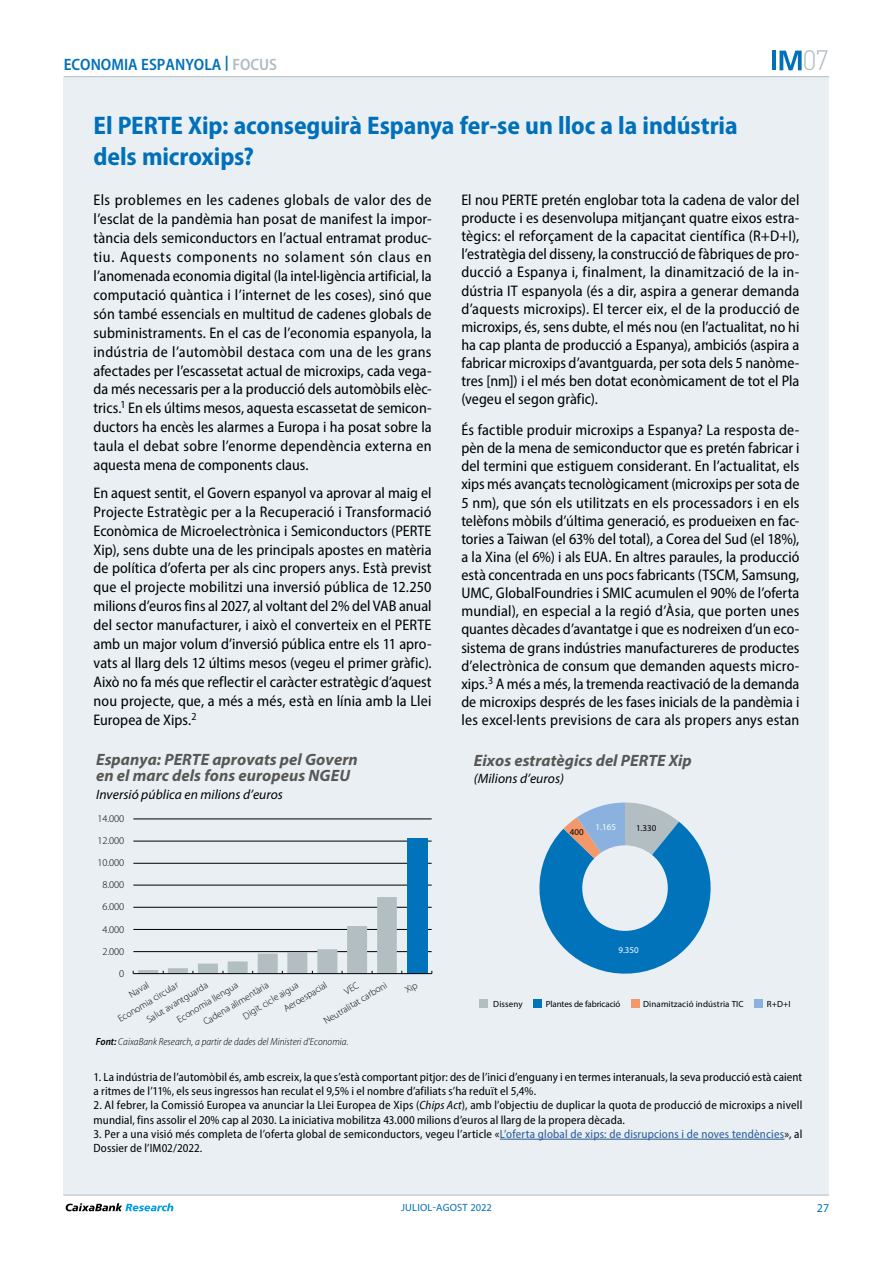
<style>
.page{position:relative;width:893px;height:1263px;background:#fff}
.page>*{position:absolute;margin:0;border:0;box-sizing:border-box;transform-origin:0 0}
.t1{font:300 27.6px "DIN Pro";color:#b2bdc2}
.t2{font:700 semi-condensed 25.5px/30.6px "Myriad Pro";letter-spacing:-.005em;color:#0070ba}
.t3{font:italic 700 16.5px/16.4px "Myriad Pro";letter-spacing:.005em;color:#575756}
.t4{font:600 semi-condensed 16.5px "Myriad Pro";color:#0070ba}
.t5{font:semi-condensed 15.3px/18.1px "Myriad Pro";letter-spacing:.01em;color:#000;text-align:justify}
.t6{font:italic 13.65px "Myriad Pro";letter-spacing:.005em;color:#000}
.t7{font:semi-condensed 12px/14.2px "Myriad Pro";letter-spacing:.01em;color:#000}
.t8{font:12px "Myriad Pro";color:#0070ba}
.t9{font:10.5px "Myriad Pro";letter-spacing:.02em;color:#0070ba}
.t10{font:italic 300 semi-condensed 10.35px "Myriad Pro";letter-spacing:.005em;color:#000}
.t11{font:300 10.35px "Myriad Pro";letter-spacing:-.005em;color:#000}
.t12{font:300 9.75px/14.7px "Myriad Pro";color:#000}
.t13{font:9px "Myriad Pro";letter-spacing:.015em;color:#000}
.t14{font:9px "Myriad Pro";letter-spacing:-.01em;color:#000}
.t15{font:9px "Myriad Pro";letter-spacing:.005em;color:#fff}
.s1{color:#b2bdc2}
.s2{font-weight:600}
.s3{font-style:italic}
.s4{color:#275b9b}
</style>
<div class="page">
<div style="left:64px;top:77px;width:765px;height:1118px;background:#e9eff3"></div>
<hr style="left:64px;top:76px;width:765px;height:1px;background:#b2bdc2">
<hr style="left:63px;top:1195px;width:766px;height:1px;background:#b2bdc2">
<svg style="left:66px;top:1203px;width:107px;height:8px"></svg>
<svg style="left:779px;top:51px;width:23px;height:19px"></svg>
<hr style="left:772px;top:51px;width:4px;height:19px;background:#0070ba">
<hr style="left:133px;top:951px;width:299px;height:1px;background:#000">
<hr style="left:133px;top:929px;width:299px;height:1px;background:#000">
<hr style="left:133px;top:907px;width:299px;height:1px;background:#000">
<hr style="left:133px;top:885px;width:299px;height:1px;background:#000">
<hr style="left:133px;top:863px;width:299px;height:1px;background:#000">
<hr style="left:133px;top:841px;width:299px;height:1px;background:#000">
<hr style="left:133px;top:819px;width:299px;height:1px;background:#000">
<div style="left:407px;top:838px;width:20px;height:136px;background:#0073bb"></div>
<hr style="left:133px;top:973px;width:299px;height:1px;background:#000">
<svg style="left:133px;top:897px;width:269px;height:77px"></svg>
<svg style="left:539px;top:802px;width:172px;height:172px"></svg>
<div style="left:480px;top:999px;width:8px;height:9px;background:#b2bec2"></div>
<div style="left:533px;top:999px;width:9px;height:9px;background:#0073bb"></div>
<div style="left:631px;top:999px;width:8px;height:9px;background:#f3986b"></div>
<div style="left:754px;top:999px;width:9px;height:9px;background:#8bb2df"></div>
<hr style="left:500px;top:1139px;width:284px;height:1px;background:#275b9b">
<p class="t4" style="left:64px;top:54px;width:215px">ECONOMIA ESPANYOLA <sup>|</sup> <span class="s1">FOCUS</span></p>
<h1 class="t1" style="left:802px;top:39px;width:28px">07</h1>
<h2 class="t2" style="left:94px;top:110px;width:646px">El PERTE Xip: aconseguirà Espanya fer-se un lloc a la indústria dels microxips?</h2>
<p class="t5" style="left:94px;top:190px;width:340px;line-height:18.9px">Els problemes en les cadenes globals de valor des de l’esclat de la pandèmia han posat de manifest la impor&shy;tància dels semiconductors en l’actual entramat produc&shy;tiu. Aquests components no solament són claus en l’anomenada economia digital (la intel·ligència artificial, la computació quàntica i l’internet de les coses), sinó que són també essencials en multitud de cadenes globals de subministraments. En el cas de l’economia espanyola, la indústria de l’automòbil destaca com una de les grans afectades per l’escassetat actual de microxips, cada vega&shy;da més necessaris per a la producció dels automòbils elèc&shy;trics.<sup>1</sup> En els últims mesos, aquesta escassetat de semicon&shy;ductors ha encès les alarmes a Europa i ha posat sobre la taula el debat sobre l’enorme dependència externa en aquesta mena de components claus.</p>
<p class="t5" style="left:94px;top:483px;width:340px;line-height:18.9px">En aquest sentit, el Govern espanyol va aprovar al maig el Projecte Estratègic per a la Recuperació i Transformació Econòmica de Microelectrònica i Semiconductors (PERTE Xip), sens dubte una de les principals apostes en matèria de política d’oferta per als cinc propers anys. Està previst que el projecte mobilitzi una inversió pública de 12.250 milions d’euros fins al 2027, al voltant del 2% del VAB anual del sector manufacturer, i això el converteix en el PERTE amb un major volum d’inversió pública entre els 11 apro&shy;vats al llarg dels 12 últims mesos (vegeu el primer gràfic).<br>Això no fa més que reflectir el caràcter estratègic d’aquest nou projecte, que, a més a més, està en línia amb la Llei Europea de Xips.<sup>2</sup></p>
<p class="t5" style="left:461px;top:191px;width:340px">El nou PERTE pretén englobar tota la cadena de valor del producte i es desenvolupa mitjançant quatre eixos estra&shy;tègics: el reforçament de la capacitat científica (R+D+I), l’estratègia del disseny, la construcció de fàbriques de pro&shy;ducció a Espanya i, finalment, la dinamització de la in&shy;dústria IT espanyola (és a dir, aspira a generar demanda d’aquests microxips). El tercer eix, el de la producció de microxips, és, sens dubte, el més nou (en l’actualitat, no hi ha cap planta de producció a Espanya), ambiciós (aspira a fabricar microxips d’avantguarda, per sota dels 5 nanòme&shy;tres [nm]) i el més ben dotat econòmicament de tot el Pla (vegeu el segon gràfic).</p>
<p class="t5" style="left:461px;top:421px;width:340px">És factible produir microxips a Espanya? La resposta de&shy;pèn de la mena de semiconductor que es pretén fabricar i del termini que estiguem considerant. En l’actualitat, els xips més avançats tecnològicament (microxips per sota de 5 nm), que són els utilitzats en els processadors i en els telèfons mòbils d’última generació, es produeixen en fac&shy;tories a Taiwan (el 63% del total), a Corea del Sud (el 18%), a la Xina (el 6%) i als EUA. En altres paraules, la producció està concentrada en uns pocs fabricants (TSCM, Samsung, UMC, GlobalFoundries i SMIC acumulen el 90% de l’oferta mundial), en especial a la regió d’Àsia, que porten unes quantes dècades d’avantatge i que es nodreixen d’un eco&shy;sistema de grans indústries manufactureres de productes d’electrònica de consum que demanden aquests micro&shy;xips.<sup>3</sup> A més a més, la tremenda reactivació de la demanda de microxips després de les fases inicials de la pandèmia i les excel·lents previsions de cara als propers anys estan</p>
<p class="t3" style="left:96px;top:751px;width:263px">Espanya: PERTE aprovats pel Govern en el marc dels fons europeus NGEU</p>
<p class="t6" style="left:96px;top:787px;width:188px">Inversió pública en milions d’euros</p>
<p class="t11" style="left:97px;top:812px;width:28px">14.000</p>
<p class="t11" style="left:97px;top:834px;width:28px">12.000</p>
<p class="t11" style="left:97px;top:857px;width:28px">10.000</p>
<p class="t11" style="left:102px;top:879px;width:23px">8.000</p>
<p class="t11" style="left:102px;top:901px;width:23px">6.000</p>
<p class="t11" style="left:102px;top:923px;width:23px">4.000</p>
<p class="t11" style="left:102px;top:945px;width:23px">2.000</p>
<p class="t11" style="left:119px;top:967px;width:7px">0</p>
<p class="t12" style="left:313px;top:1002px;width:73px;text-indent:33px;rotate:-31deg">VEC<br>Neutralitat carboni</p>
<p class="t12" style="left:280px;top:1003px;width:51px;rotate:-31deg">Aeroespacial</p>
<p class="t12" style="left:126px;top:989px;width:23px;rotate:-31deg">Naval</p>
<p class="t12" style="left:115px;top:1013px;width:70px;rotate:-31deg">Economia circular</p>
<p class="t12" style="left:174px;top:1013px;width:71px;rotate:-31deg">Economia llengua</p>
<p class="t12" style="left:144px;top:1014px;width:71px;rotate:-31deg">Salut avantguarda</p>
<p class="t12" style="left:200px;top:1016px;width:76px;rotate:-31deg">Cadena alimentària</p>
<p class="t12" style="left:240px;top:1010px;width:64px;rotate:-31deg">Digit. cicle aigua</p>
<p class="t10" style="left:96px;top:1036px;width:254px"><span class="s2">Font:</span> CaixaBank Research, a partir de dades del Ministeri d’Economia.</p>
<p class="t3" style="left:474px;top:751px;width:219px">Eixos estratègics del PERTE Xip</p>
<p class="t6" style="left:474px;top:771px;width:92px">(Milions d’euros)</p>
<p class="t13" style="left:570px;top:827px;width:15px">400</p>
<p class="t15" style="left:596px;top:821px;width:22px">1.165</p>
<p class="t13" style="left:636px;top:822px;width:22px">1.330</p>
<p class="t15" style="left:618px;top:945px;width:22px">9.350</p>
<p class="t13" style="left:493px;top:999px;width:31px">Disseny</p>
<p class="t14" style="left:546px;top:999px;width:76px">Plantes de fabricació</p>
<p class="t13" style="left:643px;top:999px;width:102px">Dinamització indústria TIC</p>
<p class="t13" style="left:767px;top:999px;width:25px">R+D+I</p>
<p class="t7" style="left:94px;top:1070px;width:710px">1. La indústria de l’automòbil és, amb escreix, la que s’està comportant pitjor: des de l’inici d’enguany i en termes interanuals, la seva producció està caient a ritmes de l’11%, els seus ingressos han reculat el 9,5% i el nombre d’afiliats s’ha reduït el 5,4%.</p>
<p class="t7" style="left:94px;top:1098px;width:710px">2. Al febrer, la Comissió Europea va anunciar la Llei Europea de Xips (<span class="s3">Chips Act</span>), amb l’objectiu de duplicar la quota de producció de microxips a nivell mundial, fins assolir el 20% cap al 2030. La iniciativa mobilitza 43.000 milions d’euros al llarg de la propera dècada.</p>
<p class="t7" style="left:94px;top:1126px;width:710px">3. Per a una visió més completa de l’oferta global de semiconductors, vegeu l’article «<span class="s4">L’oferta global de xips: de disrupcions i de noves tendències</span>», al<br>Dossier de l’IM02/2022.</p>
<p class="t9" style="left:401px;top:1202px;width:92px">JULIOL-AGOST 2022</p>
<p class="t8" style="left:817px;top:1202px;width:14px">27</p>
</div>
